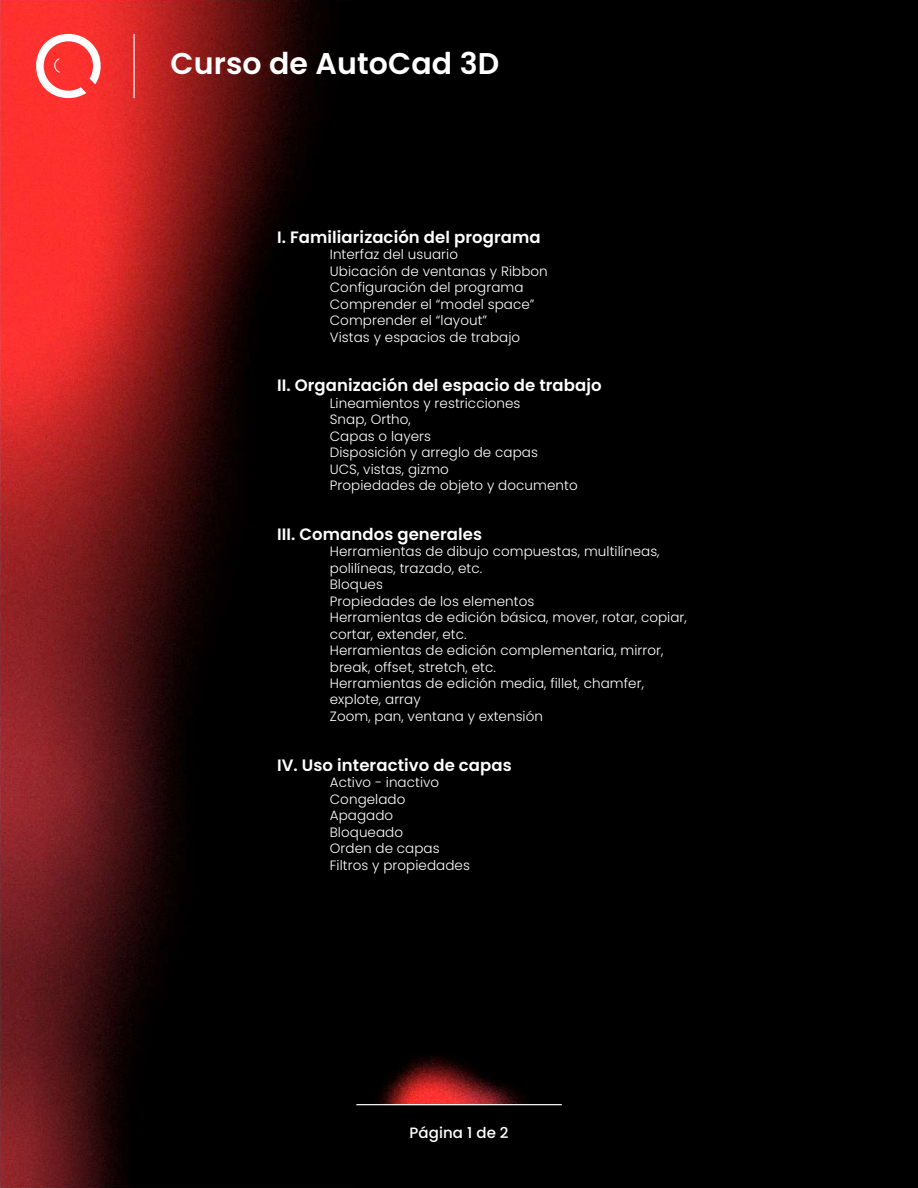
<style>
.page{position:relative;width:918px;height:1188px;background:#fff}
.page>*{position:absolute;margin:0;border:0;box-sizing:border-box;transform-origin:0 0}
.t1{font:600 30px "Poppins";letter-spacing:.005em;color:#fff}
.t2{font:600 16.5px "Poppins";letter-spacing:.005em;color:#fff}
.t3{font:500 15px "Poppins";letter-spacing:.005em;color:#fff}
.t4{font:300 13.5px/16.5px "Poppins";letter-spacing:.005em;color:#fff}
</style>
<div class="page">
<img style="left:0;top:0;width:356px;height:1188px">
<div style="left:356px;top:0;width:562px;height:1188px;background:#000"></div>
<img style="left:295px;top:961px;width:267px;height:206px">
<div style="left:347px;top:1001px;width:218px;height:30px;background:#000"></div>
<div style="left:347px;top:1001px;width:28px;height:104px;background:#000"></div>
<div style="left:556px;top:1001px;width:27px;height:104px;background:#000"></div>
<svg style="left:36px;top:34px;width:65px;height:64px"></svg>
<hr style="left:134px;top:34px;width:1px;height:64px;background:#fff">
<hr style="left:356px;top:1104px;width:206px;height:1px;background:#fff">
<h1 class="t1" style="left:171px;top:46px;width:330px">Curso de AutoCad 3D</h1>
<p class="t2" style="left:277px;top:227px;width:265px">I. Familiarización del programa</p>
<p class="t4" style="left:330px;top:246px;width:219px">Interfaz del usuario<br>Ubicación de ventanas y Ribbon<br>Configuración del programa<br>Comprender el “model space”<br>Comprender el “layout”<br>Vistas y espacios de trabajo</p>
<p class="t2" style="left:277px;top:376px;width:326px">II. Organización del espacio de trabajo</p>
<p class="t4" style="left:330px;top:395px;width:249px">Lineamientos y restricciones<br>Snap, Ortho,<br>Capas o layers<br>Disposición y arreglo de capas<br>UCS, vistas, gizmo<br>Propiedades de objeto y documento</p>
<p class="t2" style="left:277px;top:524px;width:207px">III. Comandos generales</p>
<p class="t4" style="left:330px;top:543px;width:359px">Herramientas de dibujo compuestas, multilíneas, polilíneas, trazado, etc.<br>Bloques<br>Propiedades de los elementos<br>Herramientas de edición básica, mover, rotar, copiar, cortar, extender, etc.<br>Herramientas de edición complementaria, mirror, break, offset, stretch, etc.<br>Herramientas de edición media, fillet, chamfer, explote, array<br>Zoom, pan, ventana y extensión</p>
<p class="t2" style="left:277px;top:755px;width:236px">IV. Uso interactivo de capas</p>
<p class="t4" style="left:330px;top:774px;width:142px">Activo - inactivo<br>Congelado<br>Apagado<br>Bloqueado<br>Orden de capas<br>Filtros y propiedades</p>
<p class="t3" style="left:410px;top:1124px;width:101px">Página 1 de 2</p>
</div>
